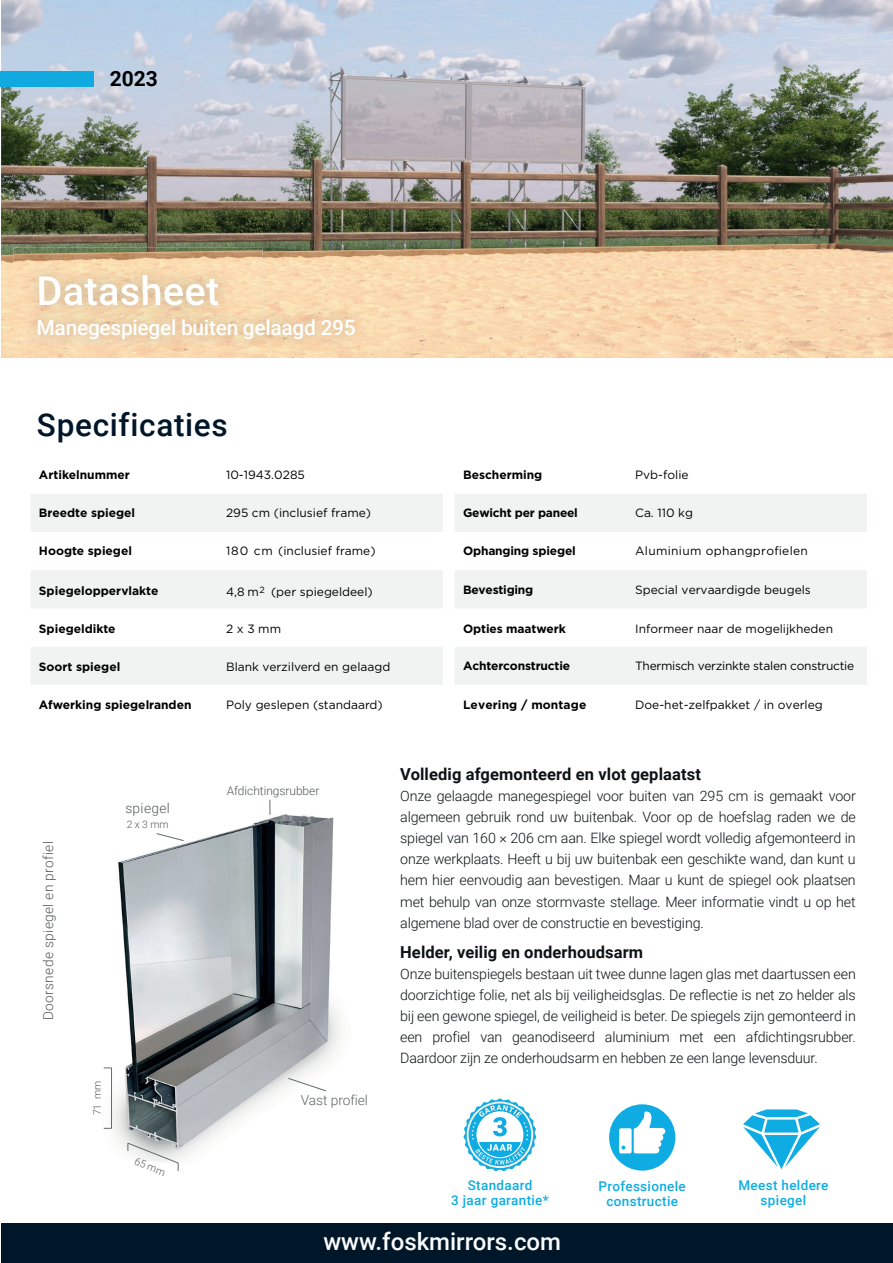
<style>
.page{position:relative;width:893px;height:1263px;background:#fff}
.page>*{position:absolute;margin:0;border:0;box-sizing:border-box;transform-origin:0 0}
.t1{font:500 39.6px "Roboto";letter-spacing:.01em;color:#fff}
.t2{font:500 31.5px "Roboto";letter-spacing:.02em;color:#001629}
.t3{font:500 24px "Roboto";color:#fbfbfc}
.t4{font:500 21px "Roboto";letter-spacing:-.015em;color:#fff}
.t5{font:700 21px "Roboto";color:#000001}
.t6{font:700 16.5px "Roboto";letter-spacing:.005em;color:#0d1214}
.t7{font:300 14.25px/21px "Roboto";letter-spacing:-.01em;color:#0d1214;text-align:justify}
.t8{font:300 13.65px "Roboto";letter-spacing:.025em;color:#55595a}
.t9{font:300 13.65px "Roboto";letter-spacing:-.005em;color:#5f6364}
.t10{font:500 13.5px/15px "Roboto";letter-spacing:.025em;color:#0face4;text-align:center}
.t11{font:12px "Gotham Pro";color:#000001}
.t12{font:700 12px "Gotham Pro";color:#000001}
.t13{font:12px "Gotham Pro";letter-spacing:-.025em;color:#000001}
.t14{font:700 12px "Gotham Pro";letter-spacing:-.02em;color:#000001}
.t15{font:12px "Gotham Pro";letter-spacing:.025em;color:#000001}
.t16{font:300 12px "Roboto";letter-spacing:-.005em;color:#55595a}
.t17{font:300 10.35px "Roboto";color:#55595a}
</style>
<div class="page">
<img style="left:1px;top:0;width:892px;height:358px">
<div style="left:0;top:71px;width:94px;height:16px;background:#10aae1"></div>
<img style="left:14px;top:247px;width:249px;height:47px">
<img style="left:39px;top:275px;width:179px;height:19px">
<img style="left:14px;top:294px;width:366px;height:64px">
<img style="left:14px;top:294px;width:249px;height:46px">
<img style="left:39px;top:294px;width:179px;height:11px">
<svg style="left:31px;top:494px;width:412px;height:191px;fill:#f1f3f2"></svg>
<svg style="left:455px;top:494px;width:412px;height:191px;fill:#f1f3f2"></svg>
<div style="left:1px;top:1224px;width:892px;height:39px;background:#001629"></div>
<svg style="left:463px;top:1098px;width:73px;height:73px"></svg>
<div style="left:609px;top:1104px;width:66px;height:66px;background:#0face4;border-radius:50%"></div>
<svg style="left:634px;top:1111px;width:31px;height:42px"></svg>
<div style="left:619px;top:1128px;width:13px;height:25px;background:#fff;border-radius:2px"></div>
<svg style="left:621px;top:1145px;width:4px;height:4px"></svg>
<svg style="left:743px;top:1109px;width:77px;height:60px"></svg>
<img style="left:103px;top:799px;width:238px;height:360px">
<svg style="left:156px;top:833px;width:28px;height:8px"></svg>
<svg style="left:288px;top:1078px;width:38px;height:13px"></svg>
<hr style="left:111px;top:1068px;width:1px;height:60px;background:#606a6b">
<svg style="left:127px;top:1143px;width:52px;height:28px"></svg>
<svg style="left:270px;top:800px;width:1px;height:15px"></svg>
<h3 class="t5" style="left:110px;top:64px;width:50px">2023</h3>
<h1 class="t1" style="left:37px;top:263px;width:184px">Datasheet</h1>
<h3 class="t4" style="left:37px;top:312px;width:321px">Manegespiegel buiten gelaagd 295</h3>
<h2 class="t2" style="left:37px;top:402px;width:192px">Specificaties</h2>
<p class="t12" style="left:39px;top:468px;width:93px">Artikelnummer</p>
<p class="t11" style="left:226px;top:468px;width:80px">10-1943.0285</p>
<p class="t12" style="left:39px;top:506px;width:98px">Breedte spiegel</p>
<p class="t11" style="left:226px;top:506px;width:147px">295 cm (inclusief frame)</p>
<p class="t12" style="left:39px;top:544px;width:95px">Hoogte spiegel</p>
<p class="t11" style="left:226px;top:545px;width:151px">180 cm (inclusief frame)</p>
<p class="t12" style="left:39px;top:583px;width:121px">Spiegeloppervlakte</p>
<p class="t11" style="left:271px;top:585px;width:103px">(per spiegeldeel)</p>
<p class="t12" style="left:39px;top:622px;width:78px">Spiegeldikte</p>
<p class="t11" style="left:226px;top:622px;width:57px">2 x 3 mm</p>
<p class="t12" style="left:39px;top:660px;width:83px">Soort spiegel</p>
<p class="t11" style="left:226px;top:660px;width:166px">Blank verzilverd en gelaagd</p>
<p class="t12" style="left:39px;top:698px;width:154px">Afwerking spiegelranden</p>
<p class="t11" style="left:226px;top:698px;width:158px">Poly geslepen (standaard)</p>
<p class="t11" style="left:226px;top:585px;width:40px">4,8 m<sup>2</sup></p>
<p class="t12" style="left:463px;top:468px;width:81px">Bescherming</p>
<p class="t11" style="left:635px;top:468px;width:55px">Pvb-folie</p>
<p class="t12" style="left:463px;top:506px;width:90px">Basismateriaal</p>
<p class="t11" style="left:650px;top:506px;width:31px">Staal</p>
<p class="t14" style="left:463px;top:506px;width:116px">Gewicht per paneel</p>
<p class="t11" style="left:635px;top:506px;width:59px">Ca. 110 kg</p>
<p class="t12" style="left:463px;top:544px;width:114px">Ophanging spiegel</p>
<p class="t15" style="left:635px;top:544px;width:174px">Aluminium ophangprofielen</p>
<p class="t14" style="left:463px;top:583px;width:72px">Bevestiging</p>
<p class="t11" style="left:635px;top:583px;width:177px">Special vervaardigde beugels</p>
<p class="t12" style="left:463px;top:622px;width:104px">Opties maatwerk</p>
<p class="t11" style="left:635px;top:622px;width:199px">Informeer naar de mogelijkheden</p>
<p class="t12" style="left:463px;top:658px;width:109px">Achterconstructie</p>
<p class="t13" style="left:635px;top:659px;width:221px">Thermisch verzinkte stalen constructie</p>
<p class="t12" style="left:463px;top:697px;width:125px">Levering / montage</p>
<p class="t11" style="left:635px;top:698px;width:189px">Doe-het-zelfpakket / in overleg</p>
<p class="t8" style="left:39px;top:1020px;width:181px;rotate:-90deg">Doorsnede spiegel en profiel</p>
<p class="t8" style="left:125px;top:799px;width:46px">spiegel</p>
<p class="t17" style="left:127px;top:817px;width:43px">2 x 3 mm</p>
<p class="t17" style="left:90px;top:1115px;width:36px;rotate:-90deg">71 mm</p>
<p class="t17" style="left:138px;top:1154px;width:33px;rotate:22deg">65 mm</p>
<p class="t16" style="left:227px;top:783px;width:94px">Afdichtingsrubber</p>
<p class="t9" style="left:301px;top:1090px;width:69px">Vast profiel</p>
<p class="t6" style="left:400px;top:763px;width:302px">Volledig afgemonteerd en vlot geplaatst</p>
<p class="t7" style="left:400px;top:785px;width:457px">Onze gelaagde manegespiegel voor buiten van 295 cm is gemaakt voor algemeen gebruik rond uw buitenbak. Voor op de hoefslag raden we de spiegel van 160 × 206 cm aan. Elke spiegel wordt volledig afgemonteerd in onze werkplaats. Heeft u bij uw buitenbak een geschikte wand, dan kunt u hem hier eenvoudig aan bevestigen. Maar u kunt de spiegel ook plaatsen met behulp van onze stormvaste stellage. Meer informatie vindt u op het algemene blad over de constructie en bevestiging.</p>
<p class="t6" style="left:400px;top:941px;width:244px">Helder, veilig en onderhoudsarm</p>
<p class="t7" style="left:400px;top:963px;width:457px">Onze buitenspiegels bestaan uit twee dunne lagen glas met daartussen een doorzichtige folie, net als bij veiligheidsglas. De reflectie is net zo helder als bij een gewone spiegel, de veiligheid is beter. De spiegels zijn gemonteerd in een profiel van geanodiseerd aluminium met een afdichtingsrubber.<br>Daardoor zijn ze onderhoudsarm en hebben ze een lange levensduur.</p>
<p class="t10" style="left:451px;top:1177px;width:99px">Standaard<br>3 jaar garantie*</p>
<p class="t10" style="left:599px;top:1178px;width:89px">Professionele constructie</p>
<p class="t10" style="left:738px;top:1177px;width:92px">Meest heldere spiegel</p>
<h3 class="t3" style="left:323px;top:1224px;width:239px">www.foskmirrors.com</h3>
</div>
